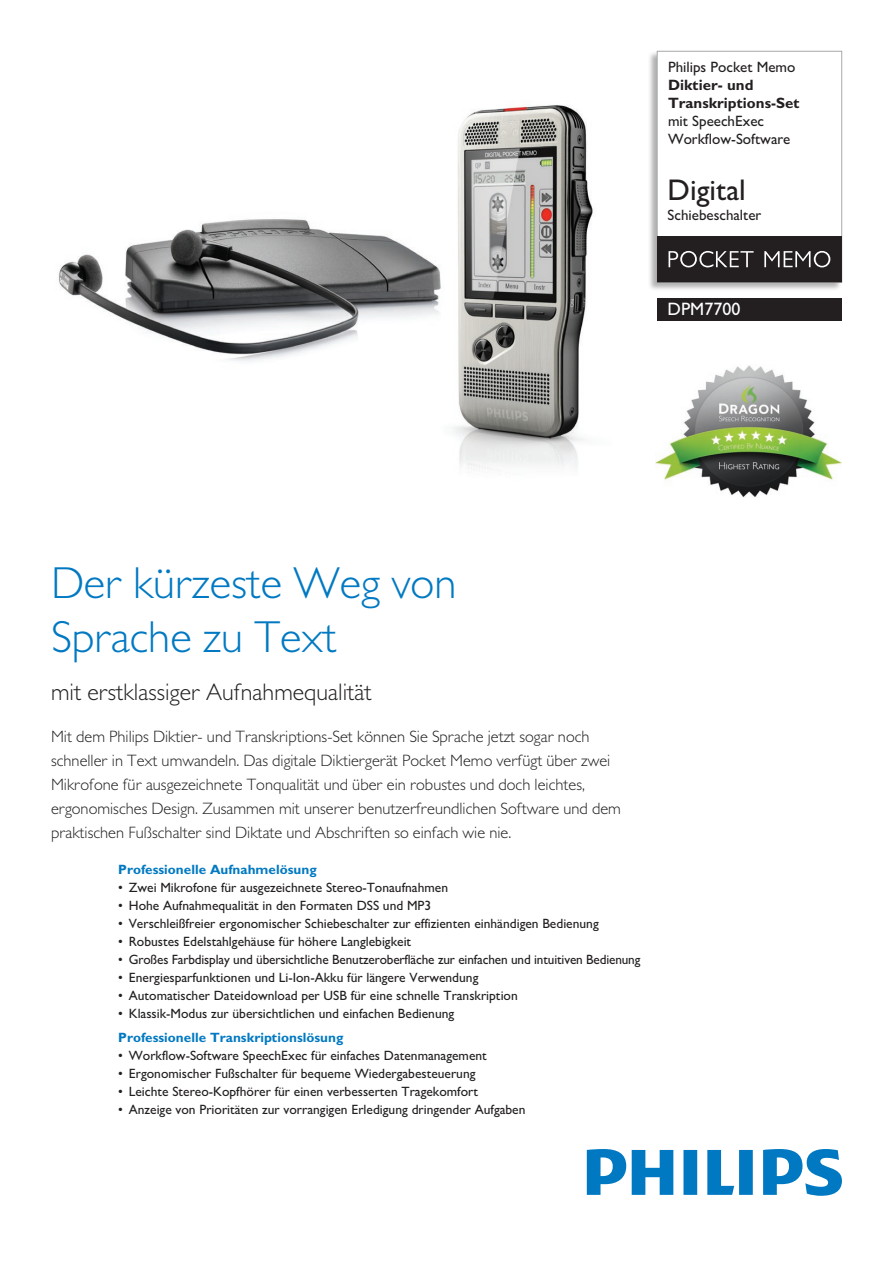
<style>
.page{position:relative;width:893px;height:1263px;background:#fff}
.page>*{position:absolute;margin:0;border:0;box-sizing:border-box;transform-origin:0 0}
.t1{font:300 45px/54px "Gill Sans MT Pro";color:#0079c2}
.t2{font:500 30px "Gill Sans MT Pro";color:#231f20}
.t3{font:300 24px "Gill Sans MT Pro";color:#231f20}
.t4{font:500 18px "Gill Sans MT Pro";color:#fff}
.t5{font:300 16.5px/24px "Gill Sans MT Pro";color:#231f20}
.t6{font:500 15px/18px "Gill Sans MT Pro";color:#231f20}
.t7{font:700 15px/18px "Gill Sans MT Pro";color:#231f20}
.t8{font:500 13.5px "Gill Sans MT Pro";color:#231f20}
.t9{font:700 13.5px "Gill Sans MT Pro";color:#0079c2}
</style>
<div class="page">
<div style="left:648px;top:51px;width:194px;height:240px;background:#231f20;opacity:.35"></div>
<div style="left:657px;top:51px;width:185px;height:231px;background:#fff"></div>
<div style="left:657px;top:51px;width:185px;height:231px;border:1px solid #a8a9ad"></div>
<div style="left:657px;top:298px;width:185px;height:23px;background:#231f20"></div>
<svg style="left:657px;top:236px;width:185px;height:46px;background:#343031"></svg>
<svg style="left:587px;top:1149px;width:255px;height:47px"></svg>
<img style="left:58px;top:105px;width:537px;height:365px">
<img style="left:656px;top:365px;width:186px;height:132px">
<p class="t6" style="left:668px;top:58px;width:129px">Philips Pocket Memo</p>
<p class="t7" style="left:668px;top:76px;width:133px">Diktier- und<br>Transkriptions-Set</p>
<p class="t6" style="left:668px;top:112px;width:124px">mit SpeechExec<br>Workflow-Software</p>
<h2 class="t2" style="left:668px;top:172px;width:80px">Digital</h2>
<p class="t6" style="left:668px;top:206px;width:95px">Schiebeschalter</p>
<h3 class="t4" style="left:668px;top:298px;width:74px">DPM7700</h3>
<h1 class="t1" style="left:51px;top:555px;width:407px">Der kürzeste Weg von<br>Sprache zu Text</h1>
<h3 class="t3" style="left:51px;top:677px;width:322px">mit erstklassiger Aufnahmequalität</h3>
<p class="t5" style="left:51px;top:724px;width:571px">Mit dem Philips Diktier- und Transkriptions-Set können Sie Sprache jetzt sogar noch schneller in Text umwandeln. Das digitale Diktiergerät Pocket Memo verfügt über zwei Mikrofone für ausgezeichnete Tonqualität und über ein robustes und doch leichtes, ergonomisches Design. Zusammen mit unserer benutzerfreundlichen Software und dem praktischen Fußschalter sind Diktate und Abschriften so einfach wie nie.</p>
<p class="t9" style="left:118px;top:861px;width:200px">Professionelle Aufnahmelösung</p>
<p class="t8" style="left:118px;top:879px;width:331px">• Zwei Mikrofone für ausgezeichnete Stereo-Tonaufnahmen</p>
<p class="t8" style="left:118px;top:897px;width:315px">• Hohe Aufnahmequalität in den Formaten DSS und MP3</p>
<p class="t8" style="left:118px;top:915px;width:482px">• Verschleißfreier ergonomischer Schiebeschalter zur effizienten einhändigen Bedienung</p>
<p class="t8" style="left:118px;top:933px;width:295px">• Robustes Edelstahlgehäuse für höhere Langlebigkeit</p>
<p class="t8" style="left:118px;top:951px;width:524px">• Großes Farbdisplay und übersichtliche Benutzeroberfläche zur einfachen und intuitiven Bedienung</p>
<p class="t8" style="left:118px;top:969px;width:362px">• Energiesparfunktionen und Li-Ion-Akku für längere Verwendung</p>
<p class="t8" style="left:118px;top:987px;width:401px">• Automatischer Dateidownload per USB für eine schnelle Transkription</p>
<p class="t8" style="left:118px;top:1005px;width:338px">• Klassik-Modus zur übersichtlichen und einfachen Bedienung</p>
<p class="t9" style="left:118px;top:1029px;width:227px">Professionelle Transkriptionslösung</p>
<p class="t8" style="left:118px;top:1047px;width:370px">• Workflow-Software SpeechExec für einfaches Datenmanagement</p>
<p class="t8" style="left:118px;top:1065px;width:359px">• Ergonomischer Fußschalter für bequeme Wiedergabesteuerung</p>
<p class="t8" style="left:118px;top:1083px;width:361px">• Leichte Stereo-Kopfhörer für einen verbesserten Tragekomfort</p>
<p class="t8" style="left:118px;top:1101px;width:409px">• Anzeige von Prioritäten zur vorrangigen Erledigung dringender Aufgaben</p>
</div>
